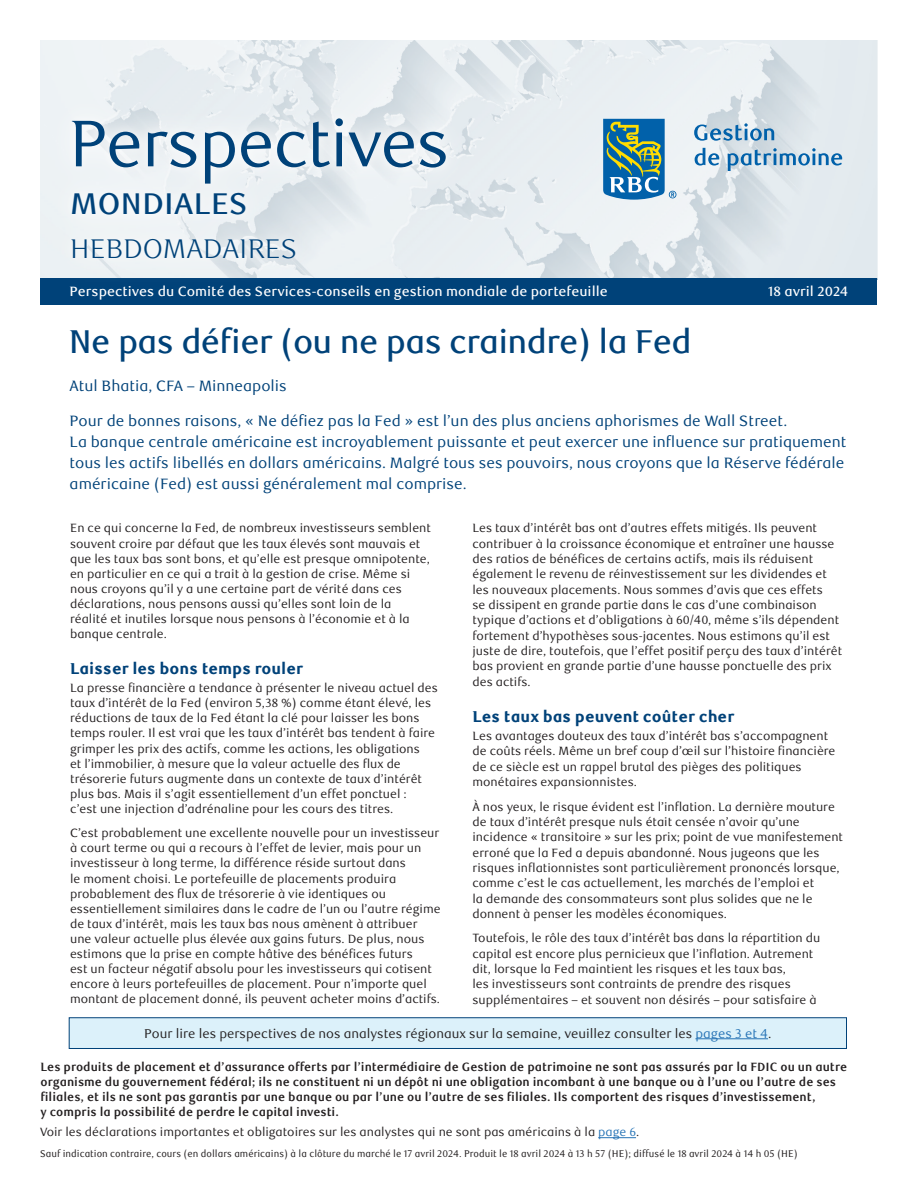
<style>
.page{position:relative;width:918px;height:1188px;background:#fff}
.page>*{position:absolute;margin:0;border:0;box-sizing:border-box;transform-origin:0 0}
.GI-GIW_Title{font:66px "RBC Display";color:#004279}
.Headline{font:500 33px "RBC Display";color:#004279}
.GI-GIW_Title-2{font:500 30px "RBC Text";color:#004279}
.GI-GIW_Title-3{font:300 27px "RBC Text";color:#004279}
.Subhead_1{font:800 15.75px "RBC Text";color:#004279}
.Intro_paragraph{font:15px/21px "RBC Text";color:#004279}
.GIW_Focus_Article_Author{font:15px "RBC Text";color:#004279}
.Blue_Bar_Text{font:500 13.5px "RBC Text";color:#fff}
.Edition_Info{font:500 13.5px "RBC Text";color:#fff}
.Body_Text_Compact{font:12.75px "RBC Text";color:#231f20}
.Body_Text{font:12px/15.1px "RBC Text";color:#231f20}
.Disclosure_Text{font:700 12px/15px "RBC Text Cond";color:#231f20}
.Tiny_Legal{font:9.75px "RBC Text Cond";color:#231f20}
.s1{color:#2774b6}
</style>
<div class="page">
<img style="left:40px;top:40px;width:838px;height:238px">
<div style="left:40px;top:278px;width:838px;height:27px;background:#004279"></div>
<svg style="left:603px;top:119px;width:73px;height:81px"></svg>
<svg style="left:694px;top:123px;width:80px;height:18px"></svg>
<svg style="left:695px;top:148px;width:24px;height:18px"></svg>
<svg style="left:728px;top:148px;width:114px;height:23px"></svg>
<svg style="left:46px;top:93px;width:426px;height:185px;fill:#ebf0f3"></svg>
<div style="left:63px;top:109px;width:392px;height:158px;background:#fff;opacity:.75"></div>
<div style="left:69px;top:1018px;width:778px;height:30px;background:#dcf1fa"></div>
<hr style="left:695px;top:1038px;width:73px;height:1px;background:#2774b6">
<div style="left:69px;top:1018px;width:778px;height:31px;border:1px solid #004279"></div>
<hr style="left:598px;top:1137px;width:38px;height:1px;background:#2774b6">
<h1 class="GI-GIW_Title" style="left:70px;top:106px;width:380px">Perspectives</h1>
<h1 class="GI-GIW_Title-2" style="left:70px;top:186px;width:179px">MONDIALES</h1>
<h1 class="GI-GIW_Title-3" style="left:70px;top:233px;width:228px">HEBDOMADAIRES</h1>
<p class="Blue_Bar_Text" style="left:70px;top:284px;width:540px">Perspectives du Comité des Services-conseils en gestion mondiale de portefeuille</p>
<p class="Edition_Info" style="left:768px;top:284px;width:82px">18 avril 2024</p>
<h2 class="Headline" style="left:70px;top:323px;width:623px">Ne pas défier (ou ne pas craindre) la Fed</h2>
<h2 class="GIW_Focus_Article_Author" style="left:70px;top:378px;width:219px">Atul Bhatia, CFA – Minneapolis</h2>
<p class="Intro_paragraph" style="left:70px;top:411px;width:778px">Pour de bonnes raisons, « Ne défiez pas la Fed » est l’un des plus anciens aphorismes de Wall Street.<br>La banque centrale américaine est incroyablement puissante et peut exercer une influence sur pratiquement tous les actifs libellés en dollars américains. Malgré tous ses pouvoirs, nous croyons que la Réserve fédérale américaine (Fed) est aussi généralement mal comprise.</p>
<p class="Body_Text" style="left:70px;top:521px;width:362px">En ce qui concerne la Fed, de nombreux investisseurs semblent souvent croire par défaut que les taux élevés sont mauvais et que les taux bas sont bons, et qu’elle est presque omnipotente, en particulier en ce qui a trait à la gestion de crise. Même si nous croyons qu’il y a une certaine part de vérité dans ces déclarations, nous pensons aussi qu’elles sont loin de la réalité et inutiles lorsque nous pensons à l’économie et à la banque centrale.</p>
<h2 class="Subhead_1" style="left:70px;top:659px;width:235px">Laisser les bons temps rouler</h2>
<p class="Body_Text" style="left:70px;top:681px;width:369px">La presse financière a tendance à présenter le niveau actuel des taux d’intérêt de la Fed (environ 5,38 %) comme étant élevé, les réductions de taux de la Fed étant la clé pour laisser les bons temps rouler. Il est vrai que les taux d’intérêt bas tendent à faire grimper les prix des actifs, comme les actions, les obligations<br>et l’immobilier, à mesure que la valeur actuelle des flux de trésorerie futurs augmente dans un contexte de taux d’intérêt plus bas. Mais il s’agit essentiellement d’un effet ponctuel :<br>c’est une injection d’adrénaline pour les cours des titres.</p>
<p class="Body_Text" style="left:70px;top:826px;width:372px">C’est probablement une excellente nouvelle pour un investisseur à court terme ou qui a recours à l’effet de levier, mais pour un investisseur à long terme, la différence réside surtout dans<br>le moment choisi. Le portefeuille de placements produira probablement des flux de trésorerie à vie identiques ou essentiellement similaires dans le cadre de l’un ou l’autre régime de taux d’intérêt, mais les taux bas nous amènent à attribuer une valeur actuelle plus élevée aux gains futurs. De plus, nous estimons que la prise en compte hâtive des bénéfices futurs<br>est un facteur négatif absolu pour les investisseurs qui cotisent encore à leurs portefeuilles de placement. Pour n’importe quel montant de placement donné, ils peuvent acheter moins d’actifs.</p>
<p class="Body_Text" style="left:472px;top:521px;width:371px">Les taux d’intérêt bas ont d’autres effets mitigés. Ils peuvent contribuer à la croissance économique et entraîner une hausse des ratios de bénéfices de certains actifs, mais ils réduisent également le revenu de réinvestissement sur les dividendes et les nouveaux placements. Nous sommes d’avis que ces effets<br>se dissipent en grande partie dans le cas d’une combinaison typique d’actions et d’obligations à 60/40, même s’ils dépendent fortement d’hypothèses sous-jacentes. Nous estimons qu’il est juste de dire, toutefois, que l’effet positif perçu des taux d’intérêt bas provient en grande partie d’une hausse ponctuelle des prix des actifs.</p>
<h2 class="Subhead_1" style="left:472px;top:707px;width:263px">Les taux bas peuvent coûter cher</h2>
<p class="Body_Text" style="left:472px;top:729px;width:364px">Les avantages douteux des taux d’intérêt bas s’accompagnent de coûts réels. Même un bref coup d’œil sur l’histoire financière de ce siècle est un rappel brutal des pièges des politiques monétaires expansionnistes.</p>
<p class="Body_Text" style="left:472px;top:799px;width:372px">À nos yeux, le risque évident est l’inflation. La dernière mouture de taux d’intérêt presque nuls était censée n’avoir qu’une incidence « transitoire » sur les prix; point de vue manifestement erroné que la Fed a depuis abandonné. Nous jugeons que les risques inflationnistes sont particulièrement prononcés lorsque, comme c’est le cas actuellement, les marchés de l’emploi et<br>la demande des consommateurs sont plus solides que ne le donnent à penser les modèles économiques.</p>
<p class="Body_Text" style="left:472px;top:931px;width:349px">Toutefois, le rôle des taux d’intérêt bas dans la répartition du capital est encore plus pernicieux que l’inflation. Autrement dit, lorsque la Fed maintient les risques et les taux bas,<br>les investisseurs sont contraints de prendre des risques supplémentaires – et souvent non désirés – pour satisfaire à</p>
<p class="Body_Text_Compact" style="left:144px;top:1026px;width:629px">Pour lire les perspectives de nos analystes régionaux sur la semaine, veuillez consulter les <span class="s1">pages 3 et 4</span>.</p>
<p class="Disclosure_Text" style="left:40px;top:1059px;width:808px">Les produits de placement et d’assurance offerts par l’intermédiaire de Gestion de patrimoine ne sont pas assurés par la FDIC ou un autre organisme du gouvernement fédéral; ils ne constituent ni un dépôt ni une obligation incombant à une banque ou à l’une ou l’autre de ses filiales, et ils ne sont pas garantis par une banque ou par l’une ou l’autre de ses filiales. Ils comportent des risques d’investissement,<br>y compris la possibilité de perdre le capital investi.</p>
<p class="Body_Text" style="left:40px;top:1125px;width:601px">Voir les déclarations importantes et obligatoires sur les analystes qui ne sont pas américains à la <span class="s1">page 6</span>.</p>
<p class="Tiny_Legal" style="left:40px;top:1148px;width:759px">Sauf indication contraire, cours (en dollars américains) à la clôture du marché le 17 avril 2024. Produit le 18 avril 2024 à 13 h 57 (HE); diffusé le 18 avril 2024 à 14 h 05 (HE)</p>
</div>
